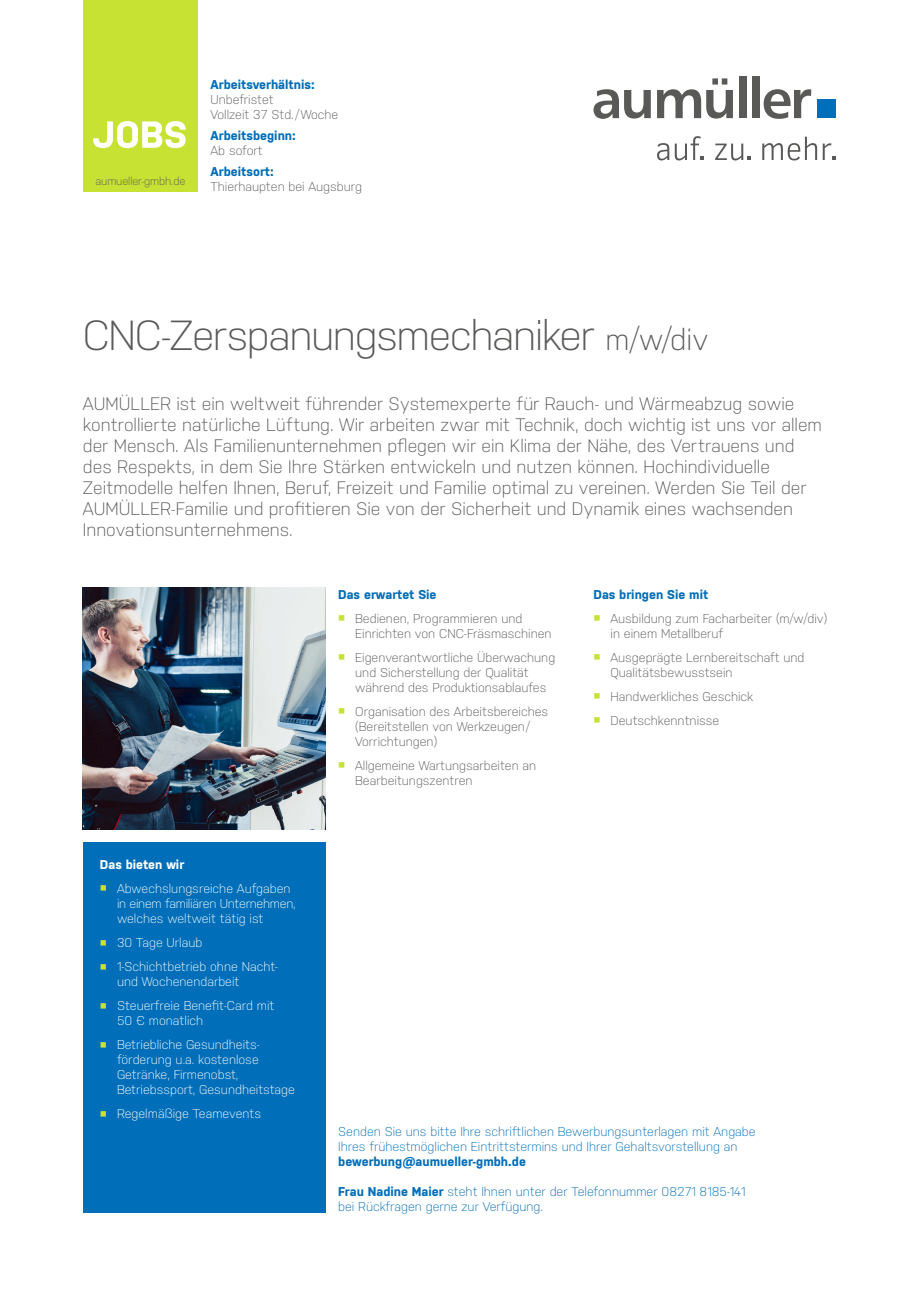
<style>
.page{position:relative;width:919px;height:1289px;background:#fff}
.page>*{position:absolute;margin:0;border:0;box-sizing:border-box;transform-origin:0 0}
.t1{font:300 42px "Nudista";letter-spacing:-.035em;color:#595a58}
.t2{font:300 18px/21px "Nudista";color:#595a58}
.t3{font:300 12.75px/15px "Nudista";color:#595a58}
.t4{font:300 12.75px/15px "Nudista";color:#fff}
.t5{font:300 12.75px/15px "Nudista";color:#006eb8}
.t6{font:700 12.75px "Nudista";color:#006eb8}
.t7{font:700 12.75px "Nudista";color:#fff}
.t8{font:300 11.25px "Nudista";letter-spacing:-.01em;color:#595a58}
.s1{font-size:30px}
.s2{font-family:"Clear Sans";font-weight:700;font-size:9px;color:#c7e232}
.s3{font-weight:700}
</style>
<div class="page">
<div style="left:83px;top:0;width:115px;height:191px;background:#c7e232"></div>
<img style="left:83px;top:587px;width:242px;height:242px">
<div style="left:83px;top:842px;width:242px;height:370px;background:#006eb8"></div>
<svg style="left:93px;top:121px;width:93px;height:27px"></svg>
<svg style="left:593px;top:89px;width:57px;height:30px"></svg>
<svg style="left:657px;top:78px;width:75px;height:41px"></svg>
<div style="left:739px;top:77px;width:7px;height:41px;background:#595a58"></div>
<div style="left:752px;top:77px;width:7px;height:41px;background:#595a58"></div>
<svg style="left:763px;top:89px;width:48px;height:30px"></svg>
<div style="left:817px;top:100px;width:19px;height:18px;background:#006eb8"></div>
<svg style="left:657px;top:136px;width:46px;height:24px"></svg>
<svg style="left:715px;top:143px;width:35px;height:17px"></svg>
<svg style="left:762px;top:137px;width:74px;height:23px"></svg>
<p class="t8" style="left:95px;top:174px;width:91px">aumueller-gmbh.de</p>
<p class="t6" style="left:210px;top:77px;width:106px">Arbeitsverhältnis:</p>
<p class="t3" style="left:210px;top:91px;width:129px">Unbefristet<br>Vollzeit 37 Std./Woche</p>
<p class="t6" style="left:210px;top:128px;width:87px">Arbeitsbeginn:</p>
<p class="t3" style="left:210px;top:142px;width:54px">Ab sofort</p>
<p class="t6" style="left:210px;top:164px;width:65px">Arbeitsort:</p>
<p class="t3" style="left:210px;top:178px;width:153px">Thierhaupten bei Augsburg</p>
<h1 class="t1" style="left:83px;top:311px;width:627px">CNC-Zerspanungsmechaniker <span class="s1">m/w/div</span></h1>
<p class="t2" style="left:83px;top:393px;width:740px">AUMÜLLER ist ein weltweit führender Systemexperte für Rauch- und Wärmeabzug sowie kontrollierte natürliche Lüftung. Wir arbeiten zwar mit Technik, doch wichtig ist uns vor allem der Mensch. Als Familienunternehmen pflegen wir ein Klima der Nähe, des Vertrauens und des Respekts, in dem Sie Ihre Stärken entwickeln und nutzen können. Hochindividuelle Zeitmodelle helfen Ihnen, Beruf, Freizeit und Familie optimal zu vereinen. Werden Sie Teil der AUMÜLLER-Familie und profitieren Sie von der Sicherheit und Dynamik eines wachsenden Innovationsunternehmens.</p>
<p class="t7" style="left:100px;top:857px;width:86px">Das bieten wir</p>
<p class="t4" style="left:117px;top:880px;width:180px;text-indent:-17px"><span class="s2">■</span> Abwechslungsreiche Aufgaben in einem familiären Unternehmen, welches weltweit tätig ist</p>
<p class="t4" style="left:100px;top:934px;width:104px"><span class="s2">■</span> 30 Tage Urlaub</p>
<p class="t4" style="left:117px;top:958px;width:162px;text-indent:-17px"><span class="s2">■</span> 1-Schichtbetrieb ohne Nacht&shy;und Wochenendarbeit</p>
<p class="t4" style="left:117px;top:997px;width:159px;text-indent:-17px"><span class="s2">■</span> Steuerfreie Benefit-Card mit<br>50 € monatlich</p>
<p class="t4" style="left:117px;top:1036px;width:179px;text-indent:-17px"><span class="s2">■</span> Betriebliche Gesundheits&shy;förderung u.a. kostenlose<br>Getränke, Firmenobst,<br>Betriebssport, Gesundheitstage</p>
<p class="t4" style="left:100px;top:1105px;width:163px"><span class="s2">■</span> Regelmäßige Teamevents</p>
<p class="t6" style="left:338px;top:587px;width:100px">Das erwartet Sie</p>
<p class="t3" style="left:355px;top:610px;width:198px;text-indent:-17px"><span class="s2">■</span> Bedienen, Programmieren und<br>Einrichten von CNC-Fräsmaschinen</p>
<p class="t3" style="left:355px;top:649px;width:201px;text-indent:-17px"><span class="s2">■</span> Eigenverantwortliche Überwachung und Sicherstellung der Qualität während des Produktionsablaufes</p>
<p class="t3" style="left:355px;top:703px;width:194px;text-indent:-17px"><span class="s2">■</span> Organisation des Arbeitsbereiches (Bereitstellen von Werkzeugen/<br>Vorrichtungen)</p>
<p class="t3" style="left:355px;top:757px;width:183px;text-indent:-17px"><span class="s2">■</span> Allgemeine Wartungsarbeiten an<br>Bearbeitungszentren</p>
<p class="t6" style="left:593px;top:587px;width:116px">Das bringen Sie mit</p>
<p class="t3" style="left:610px;top:610px;width:218px;text-indent:-17px"><span class="s2">■</span> Ausbildung zum Facharbeiter (m/w/div) in einem Metallberuf</p>
<p class="t3" style="left:610px;top:649px;width:195px;text-indent:-17px"><span class="s2">■</span> Ausgeprägte Lernbereitschaft und<br>Qualitätsbewusstsein</p>
<p class="t3" style="left:593px;top:688px;width:161px"><span class="s2">■</span> Handwerkliches Geschick</p>
<p class="t3" style="left:593px;top:712px;width:127px"><span class="s2">■</span> Deutschkenntnisse</p>
<p class="t5" style="left:338px;top:1123px;width:419px">Senden Sie uns bitte Ihre schriftlichen Bewerbungsunterlagen mit Angabe<br>Ihres frühestmöglichen Eintrittstermins und Ihrer Gehaltsvorstellung an</p>
<p class="t6" style="left:338px;top:1154px;width:189px">bewerbung@aumueller-gmbh.de</p>
<p class="t5" style="left:338px;top:1183px;width:409px"><span class="s3">Frau Nadine Maier</span> steht Ihnen unter der Telefonnummer 08271 8185-141 bei Rückfragen gerne zur Verfügung.</p>
</div>
